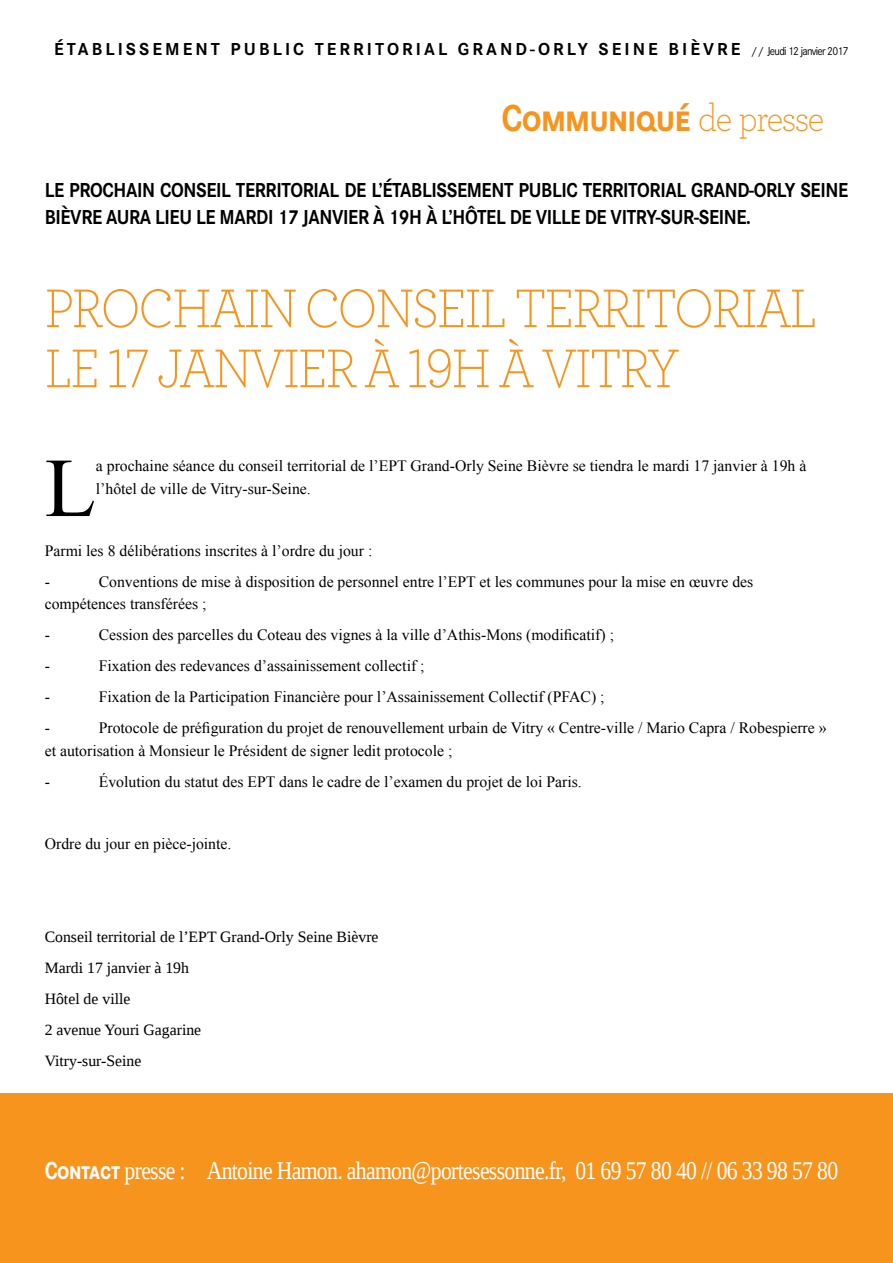
<style>
.page{position:relative;width:893px;height:1263px;background:#fff}
.page>*{position:absolute;margin:0;border:0;box-sizing:border-box;transform-origin:0 0}
.t1{font:83.7px "Times New Roman";color:#000}
.t2{font:300 57px/60px "Archer Pro";letter-spacing:-.04em;color:#f7941e;scale:.9 1}
.t3{font:700 39px "Corporate SSC";letter-spacing:-.02em;color:#f7941e;scale:.9 1}
.t4{font:25.5px "Liberation Serif";letter-spacing:-.03em;color:#fff;scale:.85 1}
.t5{font:700 21px/27px "Corporate S";letter-spacing:-.02em;color:#000;scale:.9 1}
.t6{font:700 18px "Corporate S";letter-spacing:.17em;color:#000}
.t7{font:15.75px/22.5px "Times New Roman";color:#000}
.t8{font:15.75px/31px "Liberation Serif";color:#000}
.t9{font:12px "Corporate S";letter-spacing:-.06em;color:#000;scale:.91 1}
.s1{font-weight:700;font-size:18px}
.s2{font-family:"Archer Pro";font-weight:300}
.s3{font-family:"Corporate SSC";font-weight:700}
</style>
<div class="page">
<div style="left:0;top:1093px;width:893px;height:170px;background:#f7941e"></div>
<p class="t6" style="left:54px;top:39px;width:498px">ÉTABLISSEMENT PUBLIC TERRITORIAL GRAND-ORL</p>
<p class="t6" style="left:578px;top:39px;width:34px">Y SEINE</p>
<p class="t9" style="left:668px;top:44px;width:199px"><span class="s1">BI È V R E</span> // Jeudi 12 janvier 2017</p>
<h3 class="t3" style="left:501px;top:95px;width:360px">Communiqué <span class="s2">DE PRESSE</span></h3>
<h3 class="t5" style="left:45px;top:178px;width:894px">LE PROCHAIN CONSEIL TERRITORIAL DE L’ÉTABLISSEMENT PUBLIC TERRITORIAL GRAND-ORLY SEINE<br>BIÈVRE AURA LIEU LE MARDI 17 JANVIER À 19H À L’HÔTEL DE VILLE DE VITRY-SUR-SEINE.</h3>
<h2 class="t2" style="left:45px;top:276px;width:860px">PROCHAIN CONSEIL TERRITORIAL<br>LE 17 JANVIER À 19H À VITRY</h2>
<h1 class="t1" style="left:45px;top:432px;width:53px">L</h1>
<p class="t7" style="left:96px;top:454px;width:712px">a prochaine séance du conseil territorial de l’EPT Grand-Orly Seine Bièvre se tiendra le mardi 17 janvier à 19h à l’hôtel de ville de Vitry-sur-Seine.</p>
<p class="t7" style="left:45px;top:534px;width:329px;line-height:31px">Parmi les 8 délibérations inscrites à l’ordre du jour : -</p>
<p class="t7" style="left:45px;top:570px;width:710px;text-indent:54px">Conventions de mise à disposition de personnel entre l’EPT et les communes pour la mise en œuvre des compétences transférées ;</p>
<p class="t7" style="left:45px;top:623px;width:7px">-</p>
<p class="t7" style="left:99px;top:623px;width:517px">Cession des parcelles du Coteau des vignes à la ville d’Athis-Mons (modificatif) ;</p>
<p class="t7" style="left:45px;top:654px;width:7px">-</p>
<p class="t7" style="left:99px;top:654px;width:327px">Fixation des redevances d’assainissement collectif ;</p>
<p class="t7" style="left:45px;top:685px;width:7px">-</p>
<p class="t7" style="left:99px;top:685px;width:507px">Fixation de la Participation Financière pour l’Assainissement Collectif (PFAC) ;</p>
<p class="t7" style="left:45px;top:716px;width:7px">-</p>
<p class="t7" style="left:45px;top:716px;width:783px;text-indent:54px">Protocole de préfiguration du projet de renouvellement urbain de Vitry « Centre-ville / Mario Capra / Robespierre » et autorisation à Monsieur le Président de signer ledit protocole ;</p>
<p class="t7" style="left:45px;top:770px;width:7px">-</p>
<p class="t7" style="left:99px;top:770px;width:485px">Évolution du statut des EPT dans le cadre de l’examen du projet de loi Paris.</p>
<p class="t7" style="left:45px;top:832px;width:188px">Ordre du jour en pièce-jointe.</p>
<p class="t8" style="left:45px;top:921px;width:335px">Conseil territorial de l’EPT Grand-Orly Seine Bièvre<br>Mardi 17 janvier à 19h<br>Hôtel de ville<br>2 avenue Youri Gagarine<br>Vitry-sur-Seine</p>
<h3 class="t4" style="left:45px;top:1154px;width:935px"><span class="s3">Contact</span> presse : Antoine Hamon. ahamon@portesessonne.fr, 01 69 57 80 40 // 06 33 98 57 80</h3>
</div>
